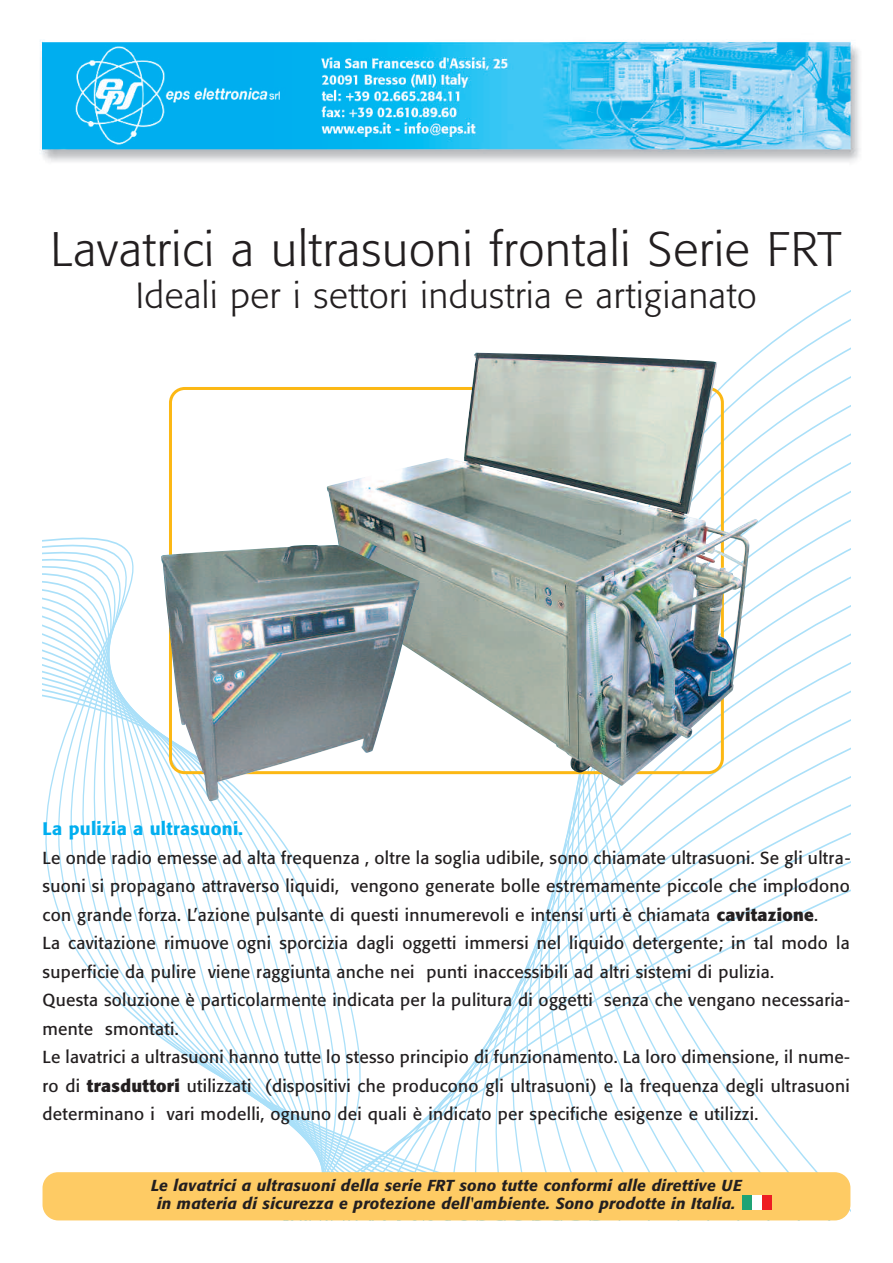
<style>
.page{position:relative;width:893px;height:1263px;background:#fff}
.page>*{position:absolute;margin:0;border:0;box-sizing:border-box;transform-origin:0 0}
.t1{font:300 48px "Formata";letter-spacing:.015em;color:#231f20}
.t2{font:300 36px "Formata";letter-spacing:.015em;color:#231f20}
.t3{font:500 18px "Formata";letter-spacing:.015em;color:#00aeef}
.t4{font:17.25px/28.5px "Formata";letter-spacing:.015em;color:#231f20}
.t5{font:italic 500 15.75px/18px "Formata";letter-spacing:.015em;color:#231f20;text-align:center}
.s1{font-weight:700}
</style>
<div class="page">
<img style="left:40px;top:40px;width:820px;height:122px">
<svg style="left:43px;top:537px;width:181px;height:542px"></svg>
<svg style="left:224px;top:801px;width:32px;height:299px"></svg>
<svg style="left:256px;top:808px;width:33px;height:316px"></svg>
<svg style="left:289px;top:851px;width:32px;height:315px"></svg>
<svg style="left:321px;top:910px;width:32px;height:262px"></svg>
<svg style="left:526px;top:290px;width:324px;height:882px"></svg>
<div style="left:43px;top:1172px;width:807px;height:48px;background:#fecb64"></div>
<svg style="left:169px;top:387px;width:157px;height:158px"></svg>
<img style="left:326px;top:352px;width:432px;height:434px">
<div style="left:743px;top:1196px;width:9px;height:14px;background:#1fa375"></div>
<div style="left:752px;top:1196px;width:10px;height:14px;background:#fff"></div>
<div style="left:762px;top:1196px;width:9px;height:14px;background:#ee1d23"></div>
<img style="left:161px;top:545px;width:259px;height:256px">
<h1 class="t1" style="left:51px;top:229px;width:792px">Lavatrici a ultrasuoni frontali Serie FRT</h1>
<h2 class="t2" style="left:136px;top:280px;width:622px">Ideali per i settori industria e artigianato</h2>
<p class="t3" style="left:43px;top:821px;width:202px">La pulizia a ultrasuoni.</p>
<p class="t4" style="left:43px;top:845px;width:809px">Le onde radio emesse ad alta frequenza , oltre la soglia udibile, sono chiamate ultrasuoni. Se gli ultra&shy;suoni si propagano attraverso liquidi, vengono generate bolle estremamente piccole che implodono con grande forza. L’azione pulsante di questi innumerevoli e intensi urti è chiamata <span class="s1">cavitazione</span>.<br>La cavitazione rimuove ogni sporcizia dagli oggetti immersi nel liquido detergente; in tal modo la superficie da pulire viene raggiunta anche nei punti inaccessibili ad altri sistemi di pulizia.<br>Questa soluzione è particolarmente indicata per la pulitura di oggetti senza che vengano necessaria&shy;mente smontati.<br>Le lavatrici a ultrasuoni hanno tutte lo stesso principio di funzionamento. La loro dimensione, il nume&shy;ro di <span class="s1">trasduttori</span> utilizzati (dispositivi che producono gli ultrasuoni) e la frequenza degli ultrasuoni determinano i vari modelli, ognuno dei quali è indicato per specifiche esigenze e utilizzi.</p>
<p class="t5" style="left:151px;top:1178px;width:592px">Le lavatrici a ultrasuoni della serie FRT sono tutte conformi alle direttive UE in materia di sicurezza e protezione dell'ambiente. Sono prodotte in Italia.</p>
</div>
